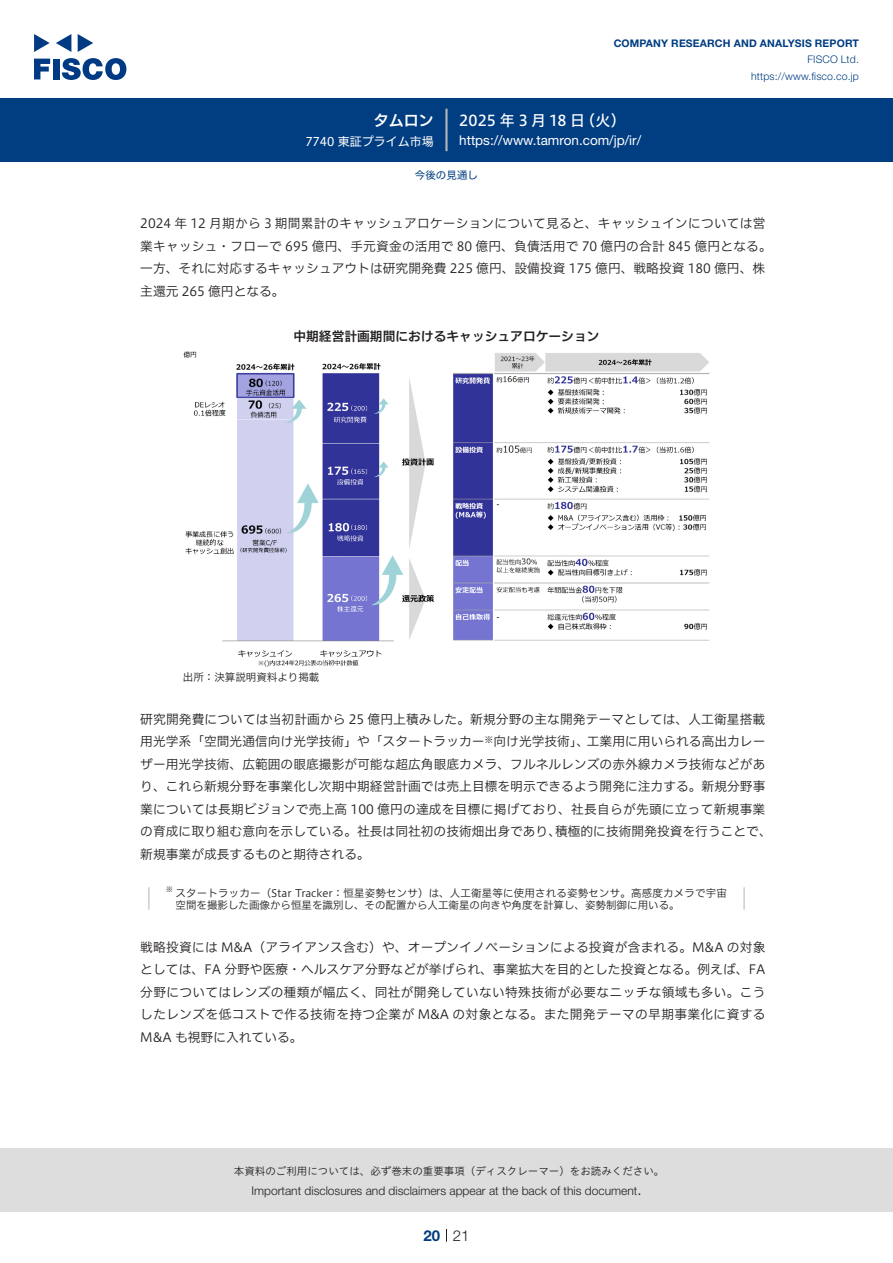
<style>
.page{position:relative;width:893px;height:1263px;background:#fff}
.page>*{position:absolute;margin:0;border:0;box-sizing:border-box;transform-origin:0 0}
.t1{font:15px "Hiragino UD Sans F Std N W5";letter-spacing:.005em;color:#fff}
.t2{font:15px "Hiragino UD Sans F Std N W6";color:#fff}
.t3{font:300 15px "Helvetica Neue LT Std";color:#231f20}
.t4{font:700 15px "Helvetica Neue LT Std";color:#003d81}
.t5{font:13.5px "Helvetica Neue LT Std";color:#fff}
.本文3mm{font:12.75px/22.5px "Hiragino UD Sans F Std N W3";color:#231f20}
.チャートタイトル{font:12.75px "Hiragino UD Sans F Std N W6";color:#231f20}
.t6{font:300 12px "Helvetica Neue LT Std";color:#231f20}
.t7{font:12px "Hiragino UD Sans F Std N W4";color:#fff}
.表組み基本スタイル{font:10.5px "Hiragino UD Sans F Std N W3";color:#231f20}
.t8{font:10.5px "Hiragino UD Sans Std W3";color:#231f20}
.t9{font:700 10.5px "Helvetica Neue LT Std";letter-spacing:.015em;color:#003d81}
.t10{font:300 10.5px/16.5px "Helvetica Neue LT Std";letter-spacing:.015em;color:#003d81;text-align:right}
.ヘッダー{font:10.5px "Hiragino UD Sans F Std N W4";color:#003d81}
.本文3mm-2{font:8.85px "Hiragino UD Sans F Std N W3";color:#231f20}
.t11{font:7.35px "Hiragino UD Sans F Std N W3";color:#231f20}
</style>
<div class="page">
<div style="left:0;top:1148px;width:893px;height:64px;background:#ddd"></div>
<svg style="left:34px;top:59px;width:16px;height:20px"></svg>
<div style="left:53px;top:59px;width:6px;height:20px;background:#003a83"></div>
<svg style="left:62px;top:58px;width:64px;height:22px"></svg>
<svg style="left:34px;top:34px;width:16px;height:18px"></svg>
<svg style="left:78px;top:34px;width:15px;height:18px"></svg>
<svg style="left:56px;top:34px;width:15px;height:18px"></svg>
<div style="left:0;top:98px;width:893px;height:64px;background:#003d81"></div>
<hr style="left:445px;top:109px;width:3px;height:42px;background:#b5b5b6">
<svg style="left:446px;top:1229px;width:1px;height:13px"></svg>
<img style="left:183px;top:351px;width:527px;height:316px">
<hr style="left:148px;top:887px;width:2px;height:23px;background:#d3d3d3">
<hr style="left:743px;top:887px;width:2px;height:23px;background:#d3d3d3">
<p class="t2" style="left:374px;top:109px;width:62px">タムロン</p>
<p class="t7" style="left:305px;top:132px;width:130px">7740 東証プライム市場</p>
<p class="t9" style="left:614px;top:37px;width:247px">COMPANY RESEARCH AND ANALYSIS REPORT</p>
<p class="t10" style="left:751px;top:51px;width:109px">FISCO Ltd. https://www.fisco.co j p.</p>
<p class="t1" style="left:580px;top:109px;width:47px">（火(</p>
<p class="t1" style="left:459px;top:109px;width:127px">2025 年 3 月 18 日</p>
<p class="t5" style="left:459px;top:132px;width:183px">https://www.tamron. c o m j p/ /i r/</p>
<p class="ヘッダー" style="left:415px;top:167px;width:64px">今後の見通し</p>
<p class="本文3mm" style="left:140px;top:211px;width:633px">2024 年 12 月期から 3 期間累計のキャッシュアロケーションについて見ると、キャッシュインについては営業キャッシュ・フローで 695 億円、手元資金の活用で 80 億円、負債活用で 70 億円の合計 845 億円となる。一方、それに対応するキャッシュアウトは研究開発費 225 億円、設備投資 175 億円、戦略投資 180 億円、株主還元 265 億円となる。</p>
<p class="チャートタイトル" style="left:293px;top:326px;width:308px">中期経営計画期間におけるキャッシュアロケーション</p>
<p class="表組み基本スタイル" style="left:183px;top:669px;width:138px">出所：決算説明資料より掲載</p>
<p class="本文3mm" style="left:140px;top:707px;width:627px;text-align:right">研究開発費については当初計画から 25 億円上積みした。新規分野の主な開発テーマとしては、人工衛星搭載工業用に用いられる高出力レー</p>
<p class="本文3mm" style="left:140px;top:730px;width:346px">用光学系「空間光通信向け光学技術」や「スタートラッカー</p>
<p class="本文3mm" style="left:140px;top:752px;width:627px">ザー用光学技術、広範囲の眼底撮影が可能な超広角眼底カメラ、フルネルレンズの赤外線カメラ技術などがあ</p>
<p class="本文3mm" style="left:140px;top:775px;width:627px">り、これら新規分野を事業化し次期中期経営計画では売上目標を明示できるよう開発に注力する。新規分野事</p>
<p class="本文3mm" style="left:140px;top:797px;width:627px">業については長期ビジョンで売上高 100 億円の達成を目標に掲げており、社長自らが先頭に立って新規事業</p>
<p class="本文3mm" style="left:555px;top:820px;width:218px">積極的に技術開発投資を行うことで、</p>
<p class="本文3mm" style="left:493px;top:730px;width:97px">向け光学技術」、</p>
<p class="本文3mm-2" style="left:485px;top:733px;width:10px">※</p>
<p class="本文3mm" style="left:140px;top:820px;width:422px">の育成に取り組む意向を示している。社長は同社初の技術畑出身であり、新規事業が成長するものと期待される。</p>
<p class="表組み基本スタイル" style="left:176px;top:885px;width:553px">スタートラッカー（Star Tracker：恒星姿勢センサ）は、人工衛星等に使用される姿勢センサ。高感度カメラで宇宙</p>
<p class="t11" style="left:166px;top:884px;width:9px">※</p>
<p class="表組み基本スタイル" style="left:176px;top:897px;width:505px">空間を撮影した画像から恒星を識別し、その配置から人工衛星の向きや角度を計算し、姿勢制御に用いる。</p>
<p class="本文3mm" style="left:140px;top:935px;width:627px;text-align:justify">戦略投資には M&amp;A（アライアンス含む）や、オープンイノベーションによる投資が含まれる。M&amp;A の対象としては、FA 分野や医療・ヘルスケア分野などが挙げられ、事業拡大を目的とした投資となる。例えば、FA分野についてはレンズの種類が幅広く、同社が開発していない特殊技術が必要なニッチな領域も多い。こうしたレンズを低コストで作る技術を持つ企業が M&amp;A の対象となる。また開発テーマの早期事業化に資するM&amp;A も視野に入れている。</p>
<p class="t8" style="left:234px;top:1163px;width:432px">本資料のご利用については、必ず巻末の重要事項（ディスクレーマー）をお読みください。</p>
<p class="t3" style="left:637px;top:1180px;width:6px">.</p>
<p class="t6" style="left:251px;top:1183px;width:387px">Important disclosures and disclaimers appear at the back of this document</p>
<p class="t4" style="left:423px;top:1226px;width:18px">20</p>
<p class="t3" style="left:453px;top:1226px;width:18px">21</p>
</div>
